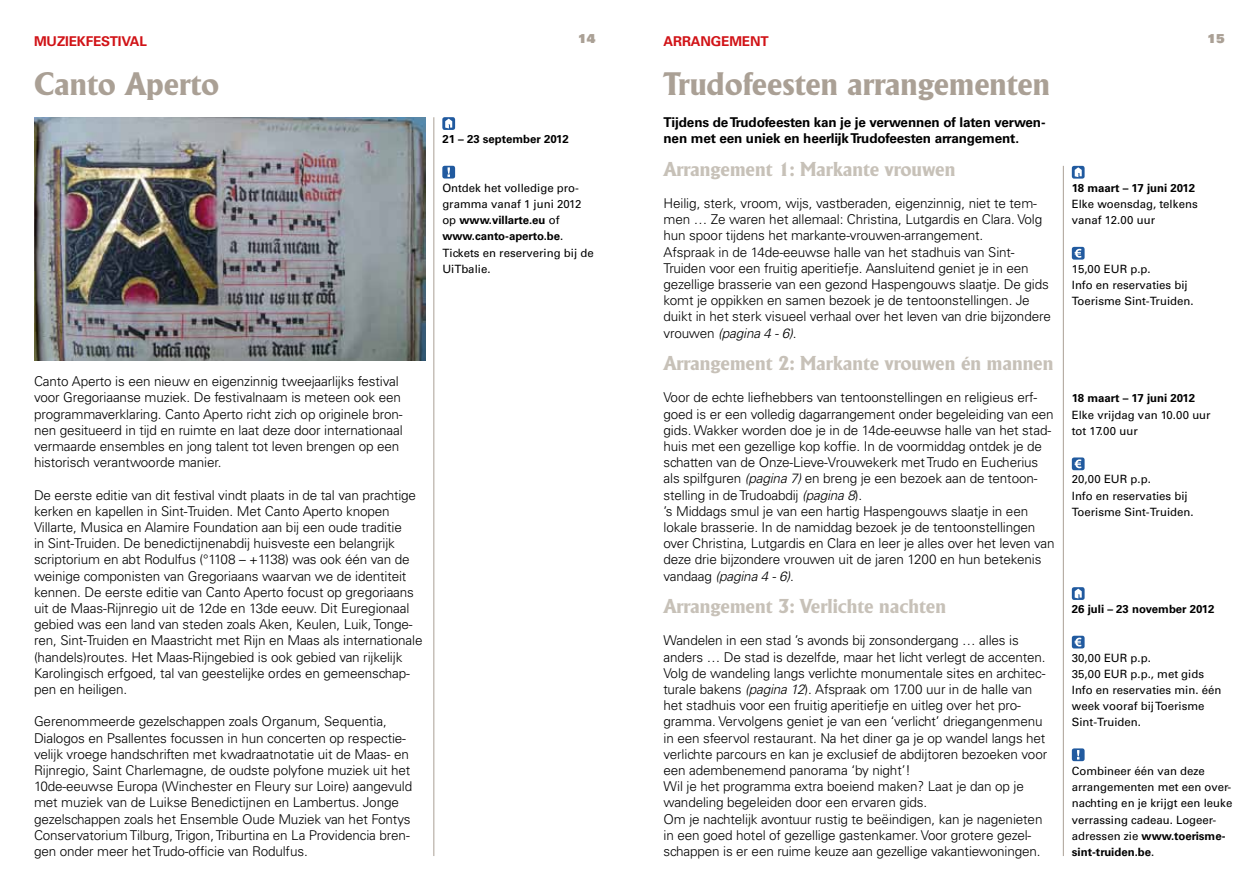
<style>
.page{position:relative;width:1259px;height:893px;background:#fff}
.page>*{position:absolute;margin:0;border:0;box-sizing:border-box;transform-origin:0 0}
.t1{font:700 31.5px "Adelon";color:#aaa095}
.t2{font:700 19.5px "Adelon";color:#c7c1b8}
.t3{font:300 13.5px/16.2px "Univers LT";letter-spacing:-.01em;color:#000}
.t4{font:700 13.5px/16.2px "Univers LT";letter-spacing:-.01em;color:#000}
.t5{font:700 13.5px "Univers LT";letter-spacing:-.01em;color:#d11317}
.t6{font:900 12.3px "Univers LT";color:#aaa095}
.t7{font:11.4px/16.2px "Univers LT";color:#000}
.t8{font:700 11.4px "Univers LT";color:#000}
.s1{font-style:italic}
.s2{font-weight:700}
</style>
<div class="page">
<img style="left:34px;top:117px;width:391px;height:243px">
<svg style="left:442px;top:117px;width:13px;height:13px"></svg>
<svg style="left:445px;top:119px;width:7px;height:9px"></svg>
<hr style="left:433px;top:117px;width:1px;height:739px;background:#aaa095">
<div style="left:442px;top:166px;width:13px;height:13px;background:#215a9f;border-radius:2px"></div>
<svg style="left:447px;top:167px;width:3px;height:10px"></svg>
<svg style="left:1071px;top:166px;width:13px;height:13px"></svg>
<svg style="left:1074px;top:167px;width:7px;height:10px"></svg>
<svg style="left:1071px;top:587px;width:13px;height:13px"></svg>
<svg style="left:1074px;top:589px;width:7px;height:9px"></svg>
<div style="left:1071px;top:247px;width:13px;height:13px;background:#215a9f;border-radius:2px"></div>
<svg style="left:1074px;top:249px;width:7px;height:9px"></svg>
<div style="left:1071px;top:457px;width:13px;height:13px;background:#215a9f;border-radius:2px"></div>
<svg style="left:1074px;top:459px;width:7px;height:9px"></svg>
<svg style="left:1071px;top:636px;width:13px;height:12px"></svg>
<svg style="left:1074px;top:638px;width:7px;height:9px"></svg>
<hr style="left:1063px;top:166px;width:1px;height:690px;background:#aaa095">
<div style="left:1071px;top:748px;width:13px;height:13px;background:#215a9f;border-radius:2px"></div>
<svg style="left:1077px;top:750px;width:2px;height:9px"></svg>
<p class="t5" style="left:34px;top:33px;width:76px">muziekFestiv</p>
<p class="t5" style="left:130px;top:33px;width:15px">al</p>
<h1 class="t1" style="left:34px;top:65px;width:187px">Canto Aperto</h1>
<p class="t3" style="left:34px;top:373px;width:370px">Canto Aperto is een nieuw en eigenzinnig tweejaarlijks festival voor Gregoriaanse muziek. De festivalnaam is meteen ook een programmaverklaring. Canto Aperto richt zich op originele bron&shy;nen gesitueerd in tijd en ruimte en laat deze door internationaal vermaarde ensembles en jong talent tot leven brengen op een historisch verantwoorde manier.</p>
<p class="t3" style="left:34px;top:487px;width:390px">De eerste editie van dit festival vindt plaats in de tal van prachtige kerken en kapellen in Sint-Truiden. Met Canto Aperto knopen Villarte, Musica en Alamire Foundation aan bij een oude traditie<br>in Sint-Truiden. De benedictijnenabdij huisveste een belangrijk scriptorium en abt Rodulfus (°1108 – +1138) was ook één van de weinige componisten van Gregoriaans waarvan we de identiteit kennen. De eerste editie van Canto Aperto focust op gregoriaans uit de Maas-Rijnregio uit de 12de en 13de eeuw. Dit Euregionaal gebied was een land van steden zoals Aken, Keulen, Luik, Tonge&shy;ren, Sint-Truiden en Maastricht met Rijn en Maas als internationale (handels)routes. Het Maas-Rijngebied is ook gebied van rijkelijk Karolingisch erfgoed, tal van geestelijke ordes en gemeenschap&shy;pen en heiligen.</p>
<p class="t3" style="left:34px;top:713px;width:380px">Gerenommeerde gezelschappen zoals Organum, Sequentia, Dialogos en Psallentes focussen in hun concerten op respectie&shy;velijk vroege handschriften met kwadraatnotatie uit de Maas- en Rijnregio, Saint Charlemagne, de oudste polyfone muziek uit het 10de-eeuwse Europa (Winchester en Fleury sur Loire) aangevuld met muziek van de Luikse Benedictijnen en Lambertus. Jonge gezelschappen zoals het Ensemble Oude Muziek van het Fontys Conservatorium Tilburg, Trigon, Triburtina en La Providencia bren&shy;gen onder meer het Trudo-officie van Rodulfus.</p>
<p class="t6" style="left:578px;top:30px;width:19px">14</p>
<p class="t6" style="left:1207px;top:30px;width:19px">15</p>
<p class="t5" style="left:663px;top:33px;width:104px">arrangement</p>
<h1 class="t1" style="left:663px;top:65px;width:388px">Trudofeesten arrangementen</h1>
<p class="t4" style="left:663px;top:114px;width:383px">Tijdens de Trudofeesten kan je je verwennen of laten verwen&shy;nen met een uniek en heerlijk Trudofeesten arrangement.</p>
<h2 class="t2" style="left:663px;top:157px;width:293px">Arrangement 1: Markante vrouwen</h2>
<p class="t3" style="left:663px;top:195px;width:389px">Heilig, sterk, vroom, wijs, vastberaden, eigenzinnig, niet te tem&shy;men … Ze waren het allemaal: Christina, Lutgardis en Clara. Volg hun spoor tijdens het markante-vrouwen-arrangement.<br>Afspraak in de 14de-eeuwse halle van het stadhuis van Sint-Truiden voor een fruitig aperitiefje. Aansluitend geniet je in een gezellige brasserie van een gezond Haspengouws slaatje. De gids komt je oppikken en samen bezoek je de tentoonstellingen. Je duikt in het sterk visueel verhaal over het leven van drie bijzondere vrouwen <span class="s1">(pagina 4 - 6)</span>.</p>
<h2 class="t2" style="left:663px;top:352px;width:391px">Arrangement 2: Markante vrouwen én mannen</h2>
<p class="t3" style="left:663px;top:389px;width:392px">Voor de echte liefhebbers van tentoonstellingen en religieus erf&shy;goed is er een volledig dagarrangement onder begeleiding van een gids. Wakker worden doe je in de 14de-eeuwse halle van het stad&shy;huis met een gezellige kop koffie. In de voormiddag ontdek je de schatten van de Onze-Lieve-Vrouwekerk met Trudo en Eucherius als spilfguren <span class="s1">(pagina 7)</span> en breng je een bezoek aan de tentoon&shy;stelling in de Trudoabdij <span class="s1">(pagina 8</span>).<br>’s Middags smul je van een hartig Haspengouws slaatje in een lokale brasserie. In de namiddag bezoek je de tentoonstellingen over Christina, Lutgardis en Clara en leer je alles over het leven van deze drie bijzondere vrouwen uit de jaren 1200 en hun betekenis vandaag <span class="s1">(pagina 4 - 6)</span>.</p>
<h2 class="t2" style="left:663px;top:595px;width:284px">Arrangement 3: Verlichte nachten</h2>
<p class="t3" style="left:663px;top:632px;width:385px">Wandelen in een stad ’s avonds bij zonsondergang … alles is anders … De stad is dezelfde, maar het licht verlegt de accenten.<br>Volg de wandeling langs verlichte monumentale sites en architec&shy;turale bakens <span class="s1">(pagina 12</span>). Afspraak om 17.00 uur in de halle van het stadhuis voor een fruitig aperitiefje en uitleg over het pro&shy;gramma. Vervolgens geniet je van een ‘verlicht’ driegangenmenu in een sfeervol restaurant. Na het diner ga je op wandel langs het verlichte parcours en kan je exclusief de abdijtoren bezoeken voor een adembenemend panorama ‘by night’!<br>Wil je het programma extra boeiend maken? Laat je dan op je wandeling begeleiden door een ervaren gids.<br>Om je nachtelijk avontuur rustig te beëindigen, kan je nagenieten in een goed hotel of gezellige gastenkamer. Voor grotere gezel&shy;schappen is er een ruime keuze aan gezellige vakantiewoningen.</p>
<p class="t8" style="left:442px;top:132px;width:128px">21 – 23 september 2012</p>
<p class="t7" style="left:442px;top:180px;width:153px">Ontdek het volledige pro&shy;gramma vanaf 1 juni 2012 op <span class="s2">www.villarte.eu</span> of <span class="s2">www.canto-aperto.be</span>.<br>Tickets en reservering bij de<br>UiTbalie.</p>
<p class="t8" style="left:1071px;top:181px;width:125px">18 maart – 17 juni 2012</p>
<p class="t7" style="left:1071px;top:196px;width:127px">Elke woensdag, telkens vanaf 12.00 uur</p>
<p class="t7" style="left:1071px;top:261px;width:123px">15,00 EUR p.p.<br>Info en reservaties bij<br>Toerisme Sint-Truiden.</p>
<p class="t8" style="left:1071px;top:392px;width:125px">18 maart – 17 juni 2012</p>
<p class="t7" style="left:1071px;top:406px;width:140px">Elke vrijdag van 10.00 uur tot 17.00 uur</p>
<p class="t7" style="left:1071px;top:471px;width:123px">20,00 EUR p.p.<br>Info en reservaties bij<br>Toerisme Sint-Truiden.</p>
<p class="t8" style="left:1071px;top:602px;width:144px">26 juli – 23 november 2012</p>
<p class="t7" style="left:1071px;top:649px;width:151px">30,00 EUR p.p.<br>35,00 EUR p.p., met gids<br>Info en reservaties min. één week vooraf bij Toerisme<br>Sint-Truiden.</p>
<p class="t7" style="left:1071px;top:763px;width:162px">Combineer één van deze arrangementen met een over&shy;nachting en je krijgt een leuke verrassing cadeau. Logeer&shy;adressen zie <span class="s2">www.toerisme&shy;sint-truiden.be</span>.</p>
</div>
